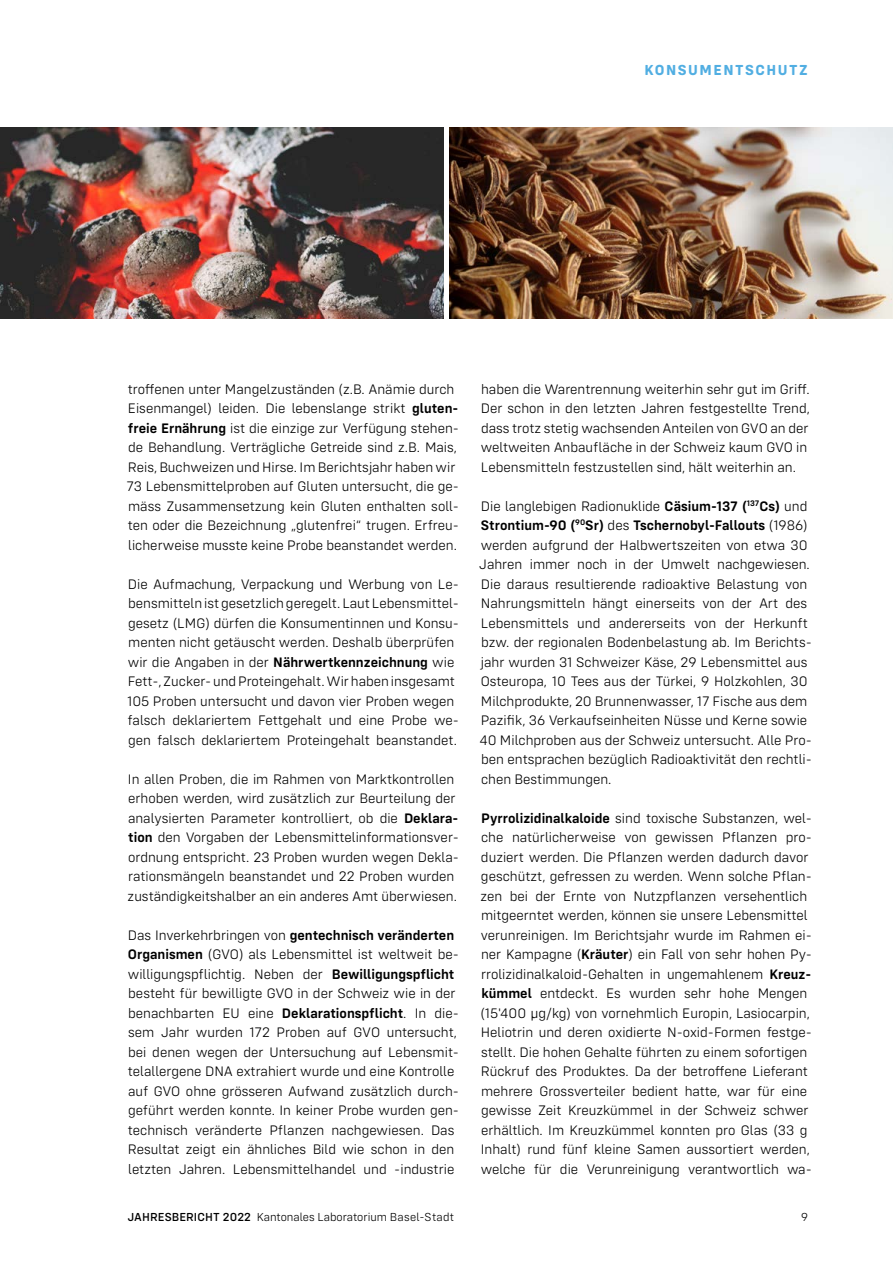
<style>
.page{position:relative;width:893px;height:1263px;background:#fff}
.page>*{position:absolute;margin:0;border:0;box-sizing:border-box;transform-origin:0 0}
.t1{font:700 15px "Config Rounded";letter-spacing:.1em;color:#51aee2}
.t2{font:300 14.25px/19.5px "Config Rounded";color:#000}
.t3{font:300 12px "Config Rounded";color:#000}
.s1{font-weight:600}
.s2{font-weight:500}
</style>
<div class="page">
<img style="left:450px;top:128px;width:443px;height:191px">
<img style="left:0;top:128px;width:443px;height:191px">
<p class="t1" style="left:644px;top:61px;width:165px">KONSUMENTSCHUTZ</p>
<p class="t2" style="left:127px;top:379px;width:334px">troffenen unter Mangelzuständen (z.B. Anämie durch Eisenmangel) leiden. Die lebenslange strikt <span class="s1">gluten&shy;freie Ernährung</span> ist die einzige zur Verfügung stehen&shy;de Behandlung. Verträgliche Getreide sind z.B. Mais, Reis, Buchweizen und Hirse. Im Berichtsjahr haben wir 73 Lebensmittelproben auf Gluten untersucht, die ge&shy;mäss Zusammensetzung kein Gluten enthalten soll&shy;ten oder die Bezeichnung „glutenfrei“ trugen. Erfreu&shy;licherweise musste keine Probe beanstandet werden.</p>
<p class="t2" style="left:127px;top:574px;width:333px">Die Aufmachung, Verpackung und Werbung von Le&shy;bensmitteln ist gesetzlich geregelt. Laut Lebensmittel&shy;gesetz (LMG) dürfen die Konsumentinnen und Konsu&shy;menten nicht getäuscht werden. Deshalb überprüfen wir die Angaben in der <span class="s1">Nährwertkennzeichnung</span> wie Fett-, Zucker- und Proteingehalt. Wir haben insgesamt 105 Proben untersucht und davon vier Proben wegen falsch deklariertem Fettgehalt und eine Probe we&shy;gen falsch deklariertem Proteingehalt beanstandet.</p>
<p class="t2" style="left:128px;top:769px;width:333px">In allen Proben, die im Rahmen von Marktkontrollen erhoben werden, wird zusätzlich zur Beurteilung der analysierten Parameter kontrolliert, ob die <span class="s1">Deklara&shy;tion</span> den Vorgaben der Lebensmittelinformationsver&shy;ordnung entspricht. 23 Proben wurden wegen Dekla&shy;rationsmängeln beanstandet und 22 Proben wurden zuständigkeitshalber an ein anderes Amt überwiesen.</p>
<p class="t2" style="left:128px;top:925px;width:333px">Das Inverkehrbringen von <span class="s1">gentechnisch veränderten Organismen</span> (GVO) als Lebensmittel ist weltweit be&shy;willigungspflichtig. Neben der <span class="s1">Bewilligungspflicht </span>besteht für bewilligte GVO in der Schweiz wie in der benachbarten EU eine <span class="s1">Deklarationspflicht</span>. In die&shy;sem Jahr wurden 172 Proben auf GVO untersucht, bei denen wegen der Untersuchung auf Lebensmit&shy;telallergene DNA extrahiert wurde und eine Kontrolle auf GVO ohne grösseren Aufwand zusätzlich durch&shy;geführt werden konnte. In keiner Probe wurden gen&shy;technisch veränderte Pflanzen nachgewiesen. Das Resultat zeigt ein ähnliches Bild wie schon in den letzten Jahren. Lebensmittelhandel und -industrie</p>
<p class="t2" style="left:481px;top:379px;width:331px">haben die Warentrennung weiterhin sehr gut im Griff.<br>Der schon in den letzten Jahren festgestellte Trend, dass trotz stetig wachsenden Anteilen von GVO an der weltweiten Anbaufläche in der Schweiz kaum GVO in Lebensmitteln festzustellen sind, hält weiterhin an.</p>
<p class="t2" style="left:479px;top:496px;width:334px">Die langlebigen Radionuklide <span class="s1">Cäsium-137 (</span><sup>137</sup><span class="s1">Cs)</span> und <span class="s1">Strontium-90 (</span><sup>90</sup><span class="s1">Sr)</span> des <span class="s1">Tschernobyl-Fallouts</span> (1986) werden aufgrund der Halbwertszeiten von etwa 30<br>Jahren immer noch in der Umwelt nachgewiesen.<br>Die daraus resultierende radioaktive Belastung von Nahrungsmitteln hängt einerseits von der Art des Lebensmittels und andererseits von der Herkunft bzw. der regionalen Bodenbelastung ab. Im Berichts&shy;jahr wurden 31 Schweizer Käse, 29 Lebensmittel aus Osteuropa, 10 Tees aus der Türkei, 9 Holzkohlen, 30<br>Milchprodukte, 20 Brunnenwasser, 17 Fische aus dem Pazifik, 36 Verkaufseinheiten Nüsse und Kerne sowie 40 Milchproben aus der Schweiz untersucht. Alle Pro&shy;ben entsprachen bezüglich Radioaktivität den rechtli&shy;chen Bestimmungen.</p>
<p class="t2" style="left:480px;top:808px;width:333px"><span class="s1">Pyrrolizidinalkaloide</span> sind toxische Substanzen, wel&shy;che natürlicherweise von gewissen Pflanzen pro&shy;duziert werden. Die Pflanzen werden dadurch davor geschützt, gefressen zu werden. Wenn solche Pflan&shy;zen bei der Ernte von Nutzpflanzen versehentlich mitgeerntet werden, können sie unsere Lebensmittel verunreinigen. Im Berichtsjahr wurde im Rahmen ei&shy;ner Kampagne (<span class="s1">Kräuter</span>) ein Fall von sehr hohen Py&shy;rrolizidinalkaloid-Gehalten in ungemahlenem <span class="s1">Kreuz&shy;kümmel</span> entdeckt. Es wurden sehr hohe Mengen (15'400 µg/kg) von vornehmlich Europin, Lasiocarpin, Heliotrin und deren oxidierte N-oxid-Formen festge&shy;stellt. Die hohen Gehalte führten zu einem sofortigen Rückruf des Produktes. Da der betroffene Lieferant mehrere Grossverteiler bedient hatte, war für eine gewisse Zeit Kreuzkümmel in der Schweiz schwer erhältlich. Im Kreuzkümmel konnten pro Glas (33 g Inhalt) rund fünf kleine Samen aussortiert werden, welche für die Verunreinigung verantwortlich wa-</p>
<p class="t3" style="left:128px;top:1210px;width:328px"><span class="s2">JAHRESBERICHT 2022</span> Kantonales Laboratorium Basel-Stadt</p>
<p class="t3" style="left:801px;top:1210px;width:8px">9</p>
</div>
